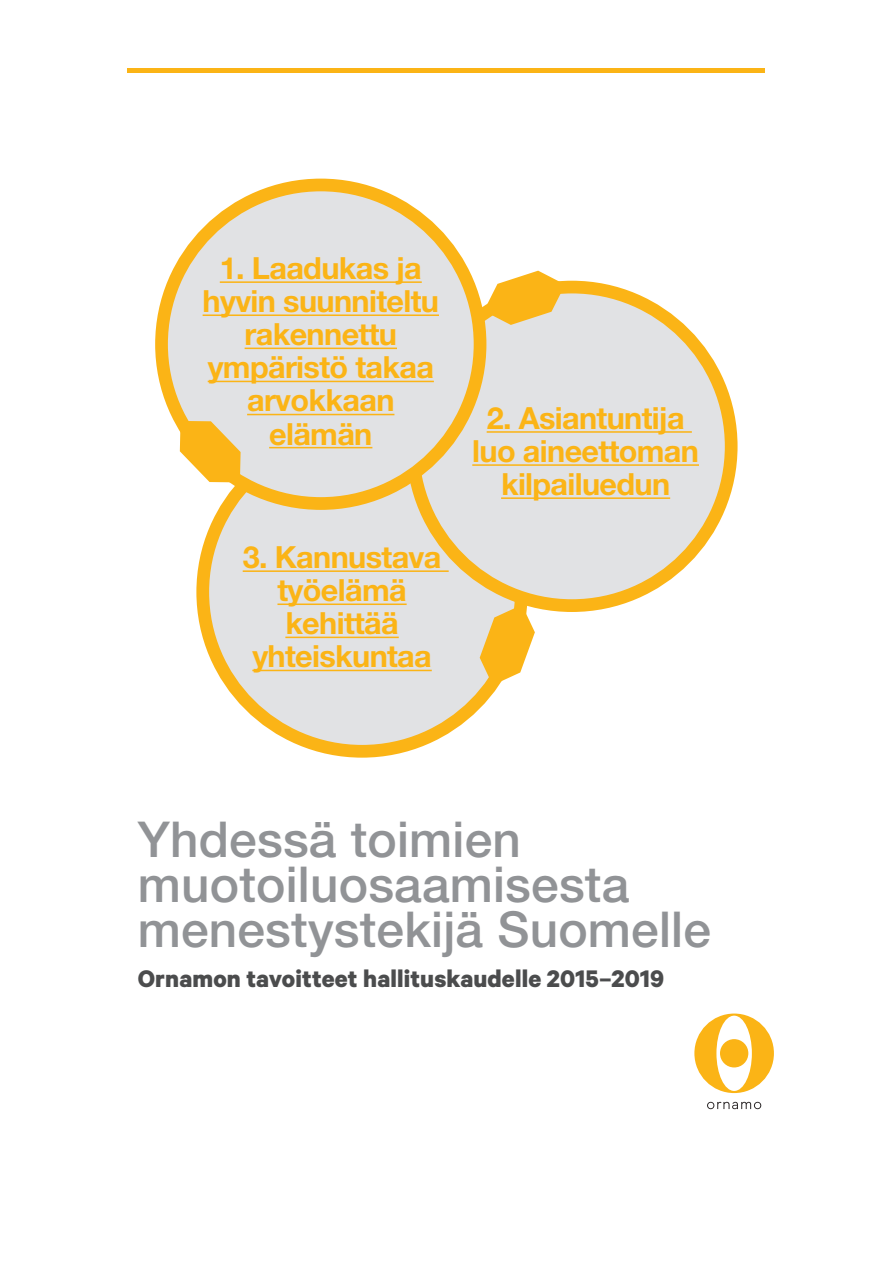
<style>
.page{position:relative;width:893px;height:1263px;background:#fff}
.page>*{position:absolute;margin:0;border:0;box-sizing:border-box;transform-origin:0 0}
.leipis{font:500 49.5px/45px "Helvetica Neue LT Std";letter-spacing:.005em;color:#919396}
.leipis-2{font:700 30.6px/33.2px "Helvetica Neue LT Std";letter-spacing:-.02em;color:#fbb416;text-align:center}
.leipis-3{font:700 27px "Calibre";letter-spacing:.005em;color:#4b4c4d}
</style>
<div class="page">
<div style="left:128px;top:68px;width:637px;height:5px;background:#fbb416"></div>
<svg style="left:694px;top:1013px;width:80px;height:80px"></svg>
<svg style="left:707px;top:1102px;width:54px;height:7px"></svg>
<div style="left:203px;top:433px;width:318px;height:318px;background:#e1e2e4;border-radius:50%"></div>
<div style="left:196px;top:426px;width:332px;height:332px;border:13px solid #fbb416;border-radius:50%"></div>
<div style="left:413px;top:287px;width:318px;height:319px;background:#e1e2e4;border-radius:50%"></div>
<div style="left:406px;top:281px;width:331px;height:331px;border:13px solid #fbb416;border-radius:50%"></div>
<div style="left:162px;top:185px;width:318px;height:318px;background:#e1e2e4;border-radius:50%"></div>
<div style="left:155px;top:179px;width:331px;height:331px;border:13px solid #fbb416;border-radius:50%"></div>
<hr style="left:220px;top:281px;width:202px;height:2px;background:#fbb416">
<hr style="left:203px;top:314px;width:236px;height:2px;background:#fbb416">
<hr style="left:245px;top:348px;width:152px;height:1px;background:#fbb416">
<hr style="left:208px;top:381px;width:226px;height:1px;background:#fbb416">
<hr style="left:247px;top:414px;width:147px;height:1px;background:#fbb416">
<hr style="left:269px;top:447px;width:103px;height:1px;background:#fbb416">
<hr style="left:487px;top:431px;width:205px;height:2px;background:#fbb416">
<hr style="left:472px;top:464px;width:227px;height:2px;background:#fbb416">
<hr style="left:501px;top:497px;width:169px;height:2px;background:#fbb416">
<hr style="left:243px;top:570px;width:206px;height:2px;background:#fbb416">
<hr style="left:277px;top:603px;width:130px;height:2px;background:#fbb416">
<hr style="left:285px;top:637px;width:114px;height:1px;background:#fbb416">
<hr style="left:252px;top:670px;width:180px;height:1px;background:#fbb416">
<svg style="left:484px;top:271px;width:81px;height:54px"></svg>
<svg style="left:180px;top:421px;width:61px;height:61px"></svg>
<svg style="left:480px;top:605px;width:55px;height:80px"></svg>
<p class="leipis-2" style="left:220px;top:251px;width:203px">1. Laadukas ja</p>
<p class="leipis-2" style="left:203px;top:284px;width:238px">hyvin suunniteltu</p>
<p class="leipis-2" style="left:245px;top:317px;width:154px">rakennettu</p>
<p class="leipis-2" style="left:208px;top:350px;width:228px">ympäristö takaa</p>
<p class="leipis-2" style="left:247px;top:383px;width:149px">arvokkaan</p>
<p class="leipis-2" style="left:269px;top:416px;width:105px">elämän</p>
<p class="leipis-2" style="left:243px;top:540px;width:200px">3. Kannustava työelämä</p>
<p class="leipis-2" style="left:285px;top:606px;width:115px">kehittää</p>
<p class="leipis-2" style="left:252px;top:639px;width:181px">yhteiskuntaa</p>
<p class="leipis-2" style="left:472px;top:401px;width:228px">2. Asiantuntija luo aineettoman</p>
<p class="leipis-2" style="left:501px;top:467px;width:171px">kilpailuedun</p>
<p class="leipis" style="left:138px;top:816px;width:575px">Yhdessä toimien muotoiluosaamisesta menestystekijä Suomelle</p>
<p class="leipis-3" style="left:138px;top:962px;width:528px">Ornamon tavoitteet hallituskaudelle 2015–2019</p>
</div>
